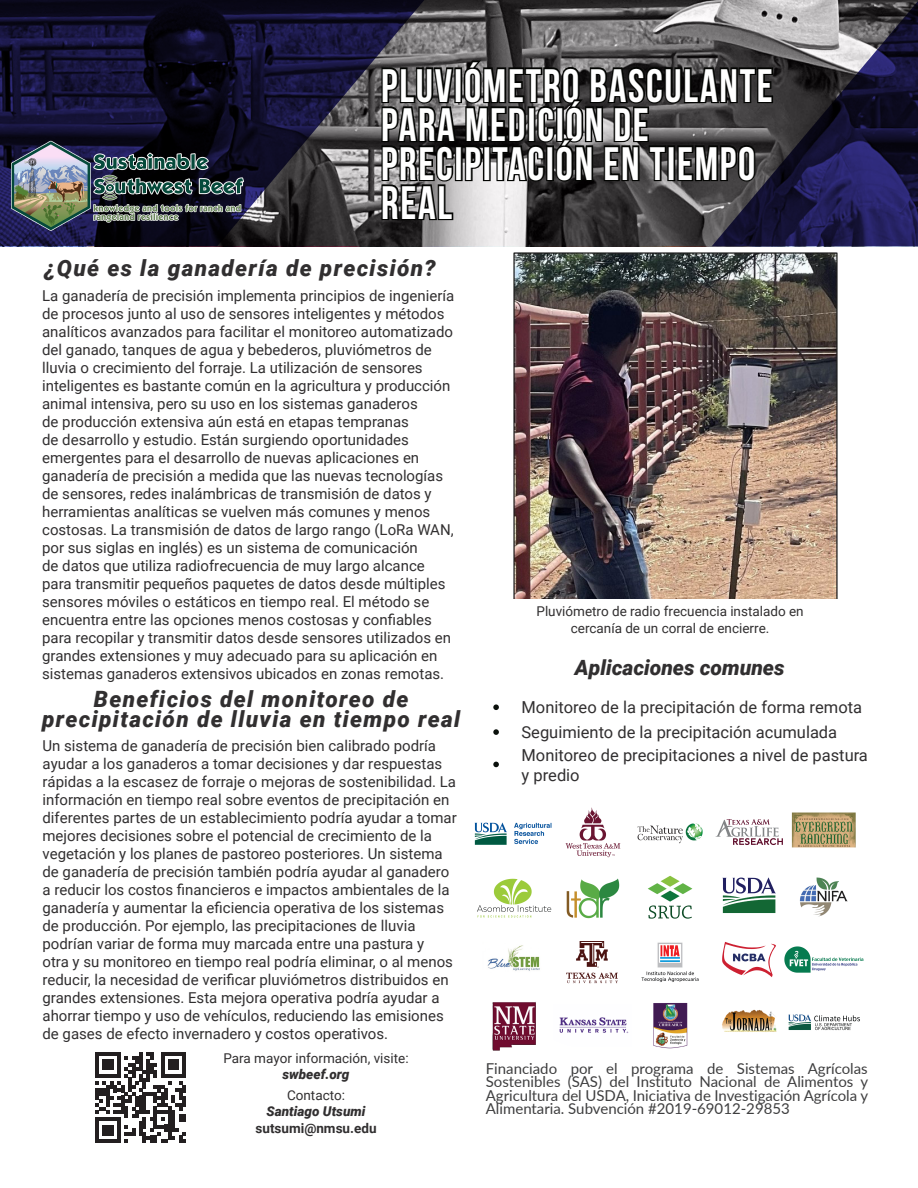
<style>
.page{position:relative;width:918px;height:1188px;background:#fff}
.page>*{position:absolute;margin:0;border:0;box-sizing:border-box;transform-origin:0 0}
.t1{font:700 46.8px/39px "Bebas Neue";letter-spacing:.04em;color:#fff;scale:.93 1}
.t2{font:italic 900 22.5px/19.5px "Roboto";letter-spacing:.06em;color:#312f30;text-align:center}
.t3{font:italic 900 21px "Roboto";color:#312f30}
.t4{font:16.5px/19.8px "Roboto";color:#312f30}
.t5{font:15px/18px "Roboto";color:#312f30}
.t6{font:15px/13.5px "Lato";color:#3e3e3f;text-align:justify}
.t7{font:13.5px/16.2px "Roboto";color:#312f30;text-align:center}
.t8{font:700 13.5px/16.2px "Roboto";color:#312f30;text-align:center}
.s1{color:#040503}
.s2{font-weight:900;font-style:italic}
.s3{font-weight:400}
</style>
<div class="page">
<svg style="left:424px;top:0;width:288px;height:246px;background:#636162"></svg>
<svg style="left:0;top:0;width:424px;height:246px;background:#26243a"></svg>
<svg style="left:712px;top:0;width:206px;height:246px;background:#3e3c53"></svg>
<img style="left:12px;top:140px;width:232px;height:91px">
<img style="left:514px;top:253px;width:323px;height:346px">
<svg style="left:493px;top:704px;width:6px;height:6px"></svg>
<svg style="left:493px;top:729px;width:6px;height:6px"></svg>
<svg style="left:493px;top:762px;width:6px;height:5px"></svg>
<img style="left:474px;top:807px;width:390px;height:244px">
<svg style="left:95px;top:1052px;width:91px;height:91px"></svg>
<p class="t1" style="left:381px;top:65px;width:423px">PLUVIÓMETRO BASCULANTE<br>PARA MEDICIÓN DE<br>PRECIPITACIÓN EN TIEMPO<br><span class="s1">REAL</span></p>
<h1 class="t2" style="left:44px;top:258px;width:393px">¿Qué es la ganadería de precisión?</h1>
<p class="t5" style="left:42px;top:286px;width:414px">La ganadería de precisión implementa principios de ingeniería de procesos junto al uso de sensores inteligentes y métodos analíticos avanzados para facilitar el monitoreo automatizado del ganado, tanques de agua y bebederos, pluviómetros de lluvia o crecimiento del forraje. La utilización de sensores inteligentes es bastante común en la agricultura y producción animal intensiva, pero su uso en los sistemas ganaderos<br>de producción extensiva aún está en etapas tempranas<br>de desarrollo y estudio. Están surgiendo oportunidades emergentes para el desarrollo de nuevas aplicaciones en ganadería de precisión a medida que las nuevas tecnologías de sensores, redes inalámbricas de transmisión de datos y herramientas analíticas se vuelven más comunes y menos costosas. La transmisión de datos de largo rango (LoRa WAN, por sus siglas en inglés) es un sistema de comunicación<br>de datos que utiliza radiofrecuencia de muy largo alcance para transmitir pequeños paquetes de datos desde múltiples sensores móviles o estáticos en tiempo real. El método se encuentra entre las opciones menos costosas y confiables para recopilar y transmitir datos desde sensores utilizados en grandes extensiones y muy adecuado para su aplicación en sistemas ganaderos extensivos ubicados en zonas remotas.</p>
<h2 class="t2" style="left:42px;top:689px;width:420px">Beneficios del monitoreo de precipitación de lluvia en tiempo real</h2>
<p class="t5" style="left:43px;top:736px;width:416px">Un sistema de ganadería de precisión bien calibrado podría ayudar a los ganaderos a tomar decisiones y dar respuestas rápidas a la escasez de forraje o mejoras de sostenibilidad. La información en tiempo real sobre eventos de precipitación en diferentes partes de un establecimiento podría ayudar a tomar mejores decisiones sobre el potencial de crecimiento de la vegetación y los planes de pastoreo posteriores. Un sistema de ganadería de precisión también podría ayudar al ganadero a reducir los costos financieros e impactos ambientales de la ganadería y aumentar la eficiencia operativa de los sistemas de producción. Por ejemplo, las precipitaciones de lluvia podrían variar de forma muy marcada entre una pastura y<br>otra y su monitoreo en tiempo real podría eliminar, o al menos reducir, la necesidad de verificar pluviómetros distribuidos en grandes extensiones. Esta mejora operativa podría ayudar a ahorrar tiempo y uso de vehículos, reduciendo las emisiones de gases de efecto invernadero y costos operativos.</p>
<p class="t7" style="left:223px;top:1050px;width:187px">Para mayor información, visite: <span class="s2">swbeef.org</span></p>
<p class="t8" style="left:256px;top:1087px;width:123px"><span class="s3">Contacto:<br></span><span class="s2">Santiago Utsumi </span>sutsumi@nmsu.edu</p>
<p class="t7" style="left:537px;top:603px;width:269px">Pluviómetro de radio frecuencia instalado en cercanía de un corral de encierre.</p>
<h2 class="t3" style="left:575px;top:652px;width:211px">Aplicaciones comunes</h2>
<p class="t4" style="left:522px;top:697px;width:342px">Monitoreo de la precipitación de forma remota</p>
<p class="t4" style="left:522px;top:722px;width:317px">Seguimiento de la precipitación acumulada</p>
<p class="t4" style="left:522px;top:745px;width:348px">Monitoreo de precipitaciones a nivel de pastura y predio</p>
<p class="t6" style="left:486px;top:1061px;width:384px">Financiado por el programa de Sistemas Agrícolas Sostenibles (SAS) del Instituto Nacional de Alimentos y Agricultura del USDA, Iniciativa de Investigación Agrícola y Alimentaria. Subvención #2019-69012-29853</p>
</div>
